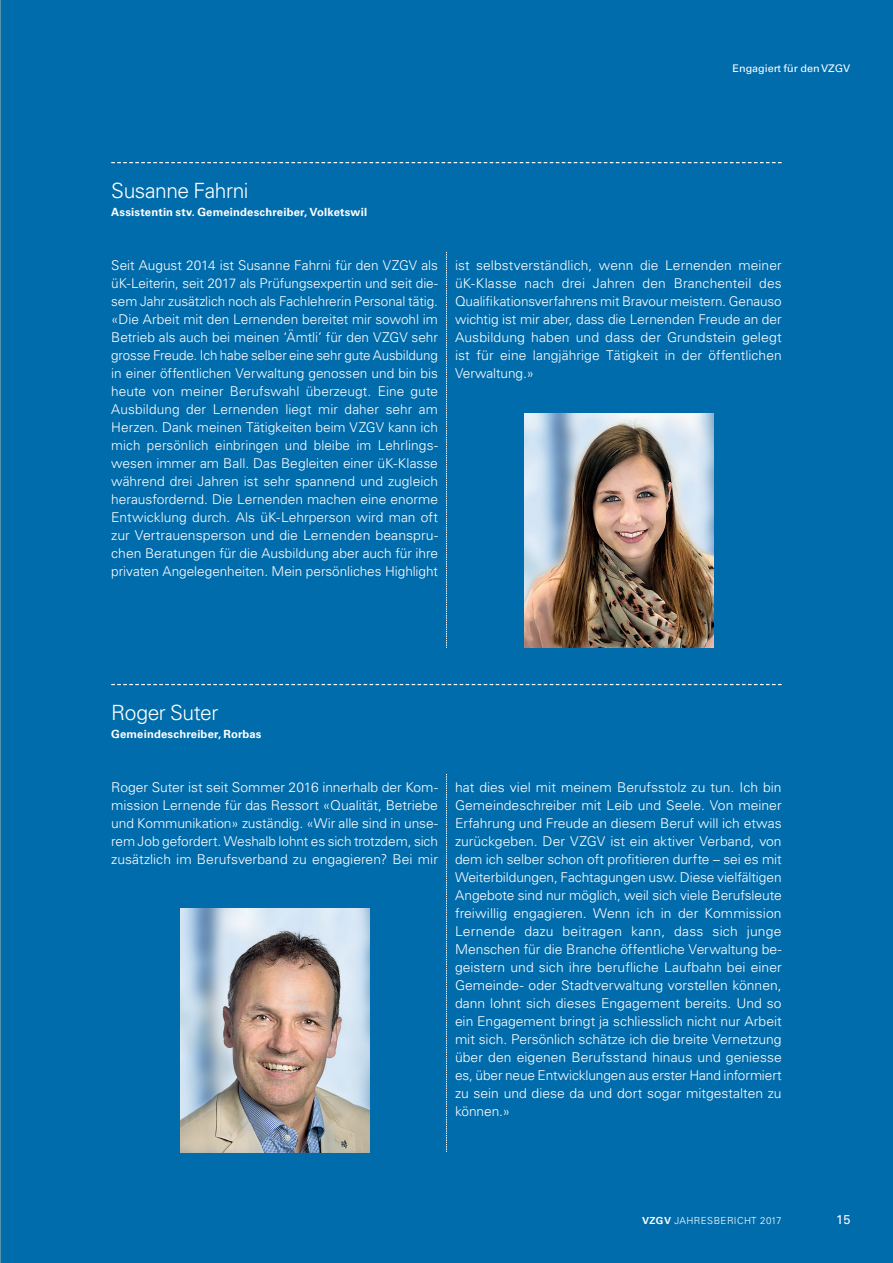
<style>
.page{position:relative;width:893px;height:1263px;background:#006cac}
.page>*{position:absolute;margin:0;border:0;box-sizing:border-box;transform-origin:0 0}
.t1{font:300 21px "Univers LT Std";letter-spacing:-.02em;color:#fff}
.t2{font:300 13.5px/18px "Univers LT Std";color:#fff;text-align:justify}
.t3{font:12.75px "Univers LT Std";color:#fff}
.t4{font:700 11.25px "Univers LT Std";letter-spacing:.015em;color:#fff}
.t5{font:10.5px "Univers LT Std";color:#fff}
.t6{font:300 9.75px "Univers LT Std";letter-spacing:.045em;color:#fff}
.s1{font-weight:700}
</style>
<div class="page">
<svg style="left:446px;top:774px;width:1px;height:378px"></svg>
<hr style="left:0;top:0;width:1px;height:1263px;background:#aebbb3">
<img style="left:180px;top:908px;width:189px;height:244px">
<img style="left:524px;top:414px;width:189px;height:234px">
<svg style="left:446px;top:252px;width:1px;height:396px"></svg>
<svg style="left:111px;top:162px;width:671px;height:1px"></svg>
<svg style="left:111px;top:684px;width:671px;height:1px"></svg>
<h1 class="t1" style="left:111px;top:178px;width:139px">Susanne Fahrni</h1>
<p class="t4" style="left:111px;top:205px;width:257px">Assistentin stv. Gemeindeschreiber, Volketswil</p>
<p class="t5" style="left:732px;top:62px;width:120px">Engagiert für den VZGV</p>
<p class="t2" style="left:111px;top:256px;width:328px">Seit August 2014 ist Susanne Fahrni für den VZGV als üK-Leiterin, seit 2017 als Prüfungsexpertin und seit die&shy;sem Jahr zusätzlich noch als Fachlehrerin Personal tätig. «Die Arbeit mit den Lernenden bereitet mir sowohl im Betrieb als auch bei meinen ‘Ämtli’ für den VZGV sehr grosse Freude. Ich habe selber eine sehr gute Ausbildung in einer öffentlichen Verwaltung genossen und bin bis heute von meiner Berufswahl überzeugt. Eine gute Ausbildung der Lernenden liegt mir daher sehr am Herzen. Dank meinen Tätigkeiten beim VZGV kann ich mich persönlich einbringen und bleibe im Lehrlings&shy;wesen immer am Ball. Das Begleiten einer üK-Klasse während drei Jahren ist sehr spannend und zugleich herausfordernd. Die Lernenden machen eine enorme Entwicklung durch. Als üK-Lehrperson wird man oft zur Vertrauensperson und die Lernenden beanspru&shy;chen Beratungen für die Ausbildung aber auch für ihre privaten Angelegenheiten. Mein persönliches Highlight</p>
<p class="t2" style="left:455px;top:256px;width:328px">ist selbstverständlich, wenn die Lernenden meiner üK-Klasse nach drei Jahren den Branchenteil des Qualifikationsverfahrens mit Bravour meistern. Genauso wichtig ist mir aber, dass die Lernenden Freude an der Ausbildung haben und dass der Grundstein gelegt ist für eine langjährige Tätigkeit in der öffentlichen Verwaltung.»</p>
<h1 class="t1" style="left:111px;top:700px;width:109px">Roger Suter</h1>
<p class="t4" style="left:111px;top:727px;width:152px">Gemeindeschreiber, Rorbas</p>
<p class="t2" style="left:111px;top:778px;width:328px">Roger Suter ist seit Sommer 2016 innerhalb der Kom&shy;mission Lernende für das Ressort «Qualität, Betriebe und Kommunikation» zuständig. «Wir alle sind in unse&shy;rem Job gefordert. Weshalb lohnt es sich trotzdem, sich zusätzlich im Berufsverband zu engagieren? Bei mir</p>
<p class="t2" style="left:455px;top:778px;width:328px">hat dies viel mit meinem Berufsstolz zu tun. Ich bin Gemeindeschreiber mit Leib und Seele. Von meiner Erfahrung und Freude an diesem Beruf will ich etwas zurückgeben. Der VZGV ist ein aktiver Verband, von dem ich selber schon oft profitieren durfte – sei es mit Weiterbildungen, Fachtagungen usw. Diese vielfältigen Angebote sind nur möglich, weil sich viele Berufsleute freiwillig engagieren. Wenn ich in der Kommission Lernende dazu beitragen kann, dass sich junge Menschen für die Branche öffentliche Verwaltung be&shy;geistern und sich ihre berufliche Laufbahn bei einer Gemeinde- oder Stadtverwaltung vorstellen können, dann lohnt sich dieses Engagement bereits. Und so ein Engagement bringt ja schliesslich nicht nur Arbeit mit sich. Persönlich schätze ich die breite Vernetzung über den eigenen Berufsstand hinaus und geniesse es, über neue Entwicklungen aus erster Hand informiert zu sein und diese da und dort sogar mitgestalten zu können.»</p>
<p class="t6" style="left:642px;top:1215px;width:141px"><span class="s1">VZGV</span> JAHRESBERICHT 2017</p>
<p class="t3" style="left:836px;top:1212px;width:16px">15</p>
</div>
